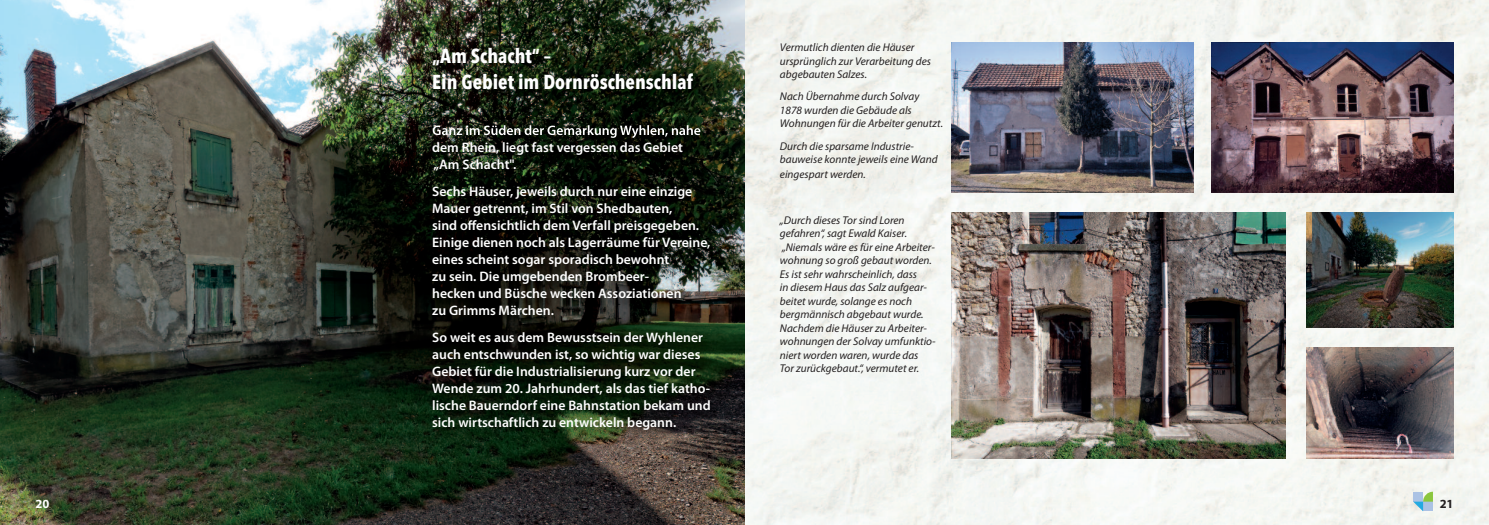
<style>
.page{position:relative;width:1489px;height:525px;background:#fff}
.page>*{position:absolute;margin:0;border:0;box-sizing:border-box;transform-origin:0 0}
.t1{font:700 20px/26.5px "Avenir Next Condensed";color:#fff}
.t2{font:600 13.75px/16.9px "Myriad Pro";color:#fff}
.t3{font:700 12.5px "Myriad Pro";color:#fff}
.t4{font:700 12.5px "Myriad Pro";color:#231f20}
.t5{font:italic 11.25px/13.5px "Myriad Pro";color:#231f20}
</style>
<div class="page">
<img style="left:744px;top:0;width:744px;height:524px">
<img style="left:0;top:0;width:744px;height:524px">
<svg style="left:1412px;top:491px;width:20px;height:20px"></svg>
<img style="left:418px;top:117px;width:319px;height:352px">
<img style="left:425px;top:37px;width:305px;height:104px">
<img style="left:432px;top:125px;width:97px;height:10px">
<img style="left:951px;top:43px;width:242px;height:149px">
<img style="left:1211px;top:43px;width:242px;height:149px">
<img style="left:951px;top:212px;width:333px;height:246px">
<img style="left:1306px;top:348px;width:147px;height:110px">
<img style="left:1306px;top:212px;width:147px;height:115px">
<h1 class="t1" style="left:432px;top:42px;width:262px">„Am Schacht“ –<br>Ein Gebiet im Dornröschenschlaf</h1>
<p class="t5" style="left:780px;top:41px;width:153px">Vermutlich dienten die Häuser ursprünglich zur Verarbeitung des abgebauten Salzes.</p>
<p class="t5" style="left:780px;top:91px;width:165px">Nach Übernahme durch Solvay<br>1878 wurden die Gebäude als<br>Wohnungen für die Arbeiter genutzt.</p>
<p class="t5" style="left:780px;top:140px;width:159px;line-height:14px">Durch die sparsame Industrie&shy;bauweise konnte jeweils eine Wand eingespart werden.</p>
<p class="t5" style="left:780px;top:214px;width:157px">„Durch dieses Tor sind Loren gefahren“, sagt Ewald Kaiser. „Niemals wäre es für eine Arbeiter&shy;wohnung so groß gebaut worden.<br>Es ist sehr wahrscheinlich, dass<br>in diesem Haus das Salz aufgear&shy;beitet wurde, solange es noch bergmännisch abgebaut wurde.<br>Nachdem die Häuser zu Arbeiter&shy;wohnungen der Solvay umfunktio&shy;niert worden waren, wurde das<br>Tor zurückgebaut.“, vermutet er.</p>
<p class="t2" style="left:432px;top:140px;width:252px">dem rhein, liegt fast vergessen das Gebiet „Am Schacht".</p>
<p class="t2" style="left:432px;top:184px;width:280px">Sechs Häuser, jeweils durch nur eine einzige Mauer getrennt, im Stil von Shedbauten,<br>sind offensichtlich dem Verfall preisgegeben.<br>Einige dienen noch als lagerräume für Vereine, eines scheint sogar sporadisch bewohnt<br>zu sein. Die umgebenden Brombeer-<br>hecken und Büsche wecken Assoziationen<br>zu Grimms Märchen.</p>
<p class="t2" style="left:432px;top:330px;width:280px">So weit es aus dem Bewusstsein der Wyhlener auch entschwunden ist, so wichtig war dieses Gebiet für die Industrialisierung kurz vor der Wende zum 20. Jahrhundert, als das tief katho&shy;lische Bauerndorf eine Bahnstation bekam und sich wirtschaftlich zu entwickeln begann.</p>
<p class="t3" style="left:35px;top:499px;width:15px">20</p>
<p class="t4" style="left:1439px;top:499px;width:15px">21</p>
</div>
